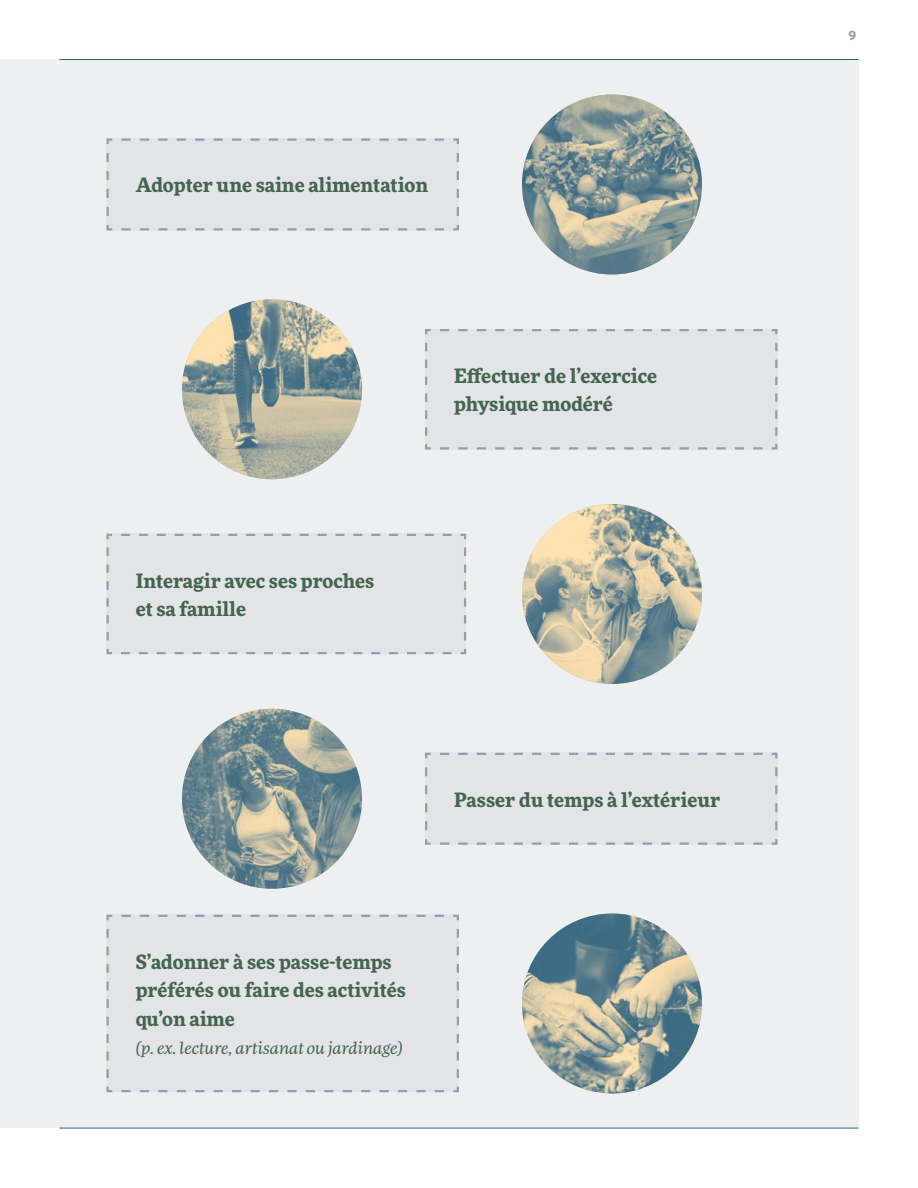
<style>
.page{position:relative;width:918px;height:1188px;background:#fff}
.page>*{position:absolute;margin:0;border:0;box-sizing:border-box;transform-origin:0 0}
.t1{font:700 19.5px/28.5px "More Pro";color:#446550}
.t2{font:italic 16.5px "More Pro";color:#446550}
.t3{font:700 13.5px "Whitney HTF";color:#9aa094}
</style>
<div class="page">
<div style="left:0;top:60px;width:858px;height:1068px;background:#eeeff1"></div>
<div style="left:425px;top:329px;width:353px;height:121px;background:#e2e4e8"></div>
<img style="left:182px;top:299px;width:180px;height:180px;border-radius:90px">
<div style="left:425px;top:752px;width:353px;height:93px;background:#e2e4e8"></div>
<img style="left:182px;top:709px;width:180px;height:180px;border-radius:90px">
<div style="left:106px;top:533px;width:361px;height:122px;background:#e2e4e8"></div>
<img style="left:522px;top:504px;width:180px;height:180px;border-radius:90px">
<div style="left:106px;top:138px;width:353px;height:93px;background:#e2e4e8"></div>
<img style="left:522px;top:94px;width:180px;height:180px;border-radius:90px">
<div style="left:106px;top:914px;width:353px;height:179px;background:#e2e4e8"></div>
<img style="left:522px;top:914px;width:180px;height:180px;border-radius:90px">
<hr style="left:60px;top:59px;width:798px;height:1px;background:#326580">
<hr style="left:60px;top:1128px;width:798px;height:1px;background:#326580">
<p class="t1" style="left:136px;top:169px;width:294px">Adopter une saine alimentation</p>
<p class="t1" style="left:136px;top:565px;width:240px">Interagir avec ses proches et sa famille</p>
<p class="t1" style="left:454px;top:360px;width:204px">Effectuer de l’exercice physique modéré</p>
<p class="t1" style="left:454px;top:784px;width:268px">Passer du temps à l’extérieur</p>
<p class="t1" style="left:136px;top:946px;width:272px">S’adonner à ses passe-temps préférés ou faire des activités qu’on aime</p>
<p class="t2" style="left:136px;top:1037px;width:268px">(p. ex. lecture, artisanat ou jardinage)</p>
<p class="t3" style="left:849px;top:27px;width:9px">9</p>
</div>
